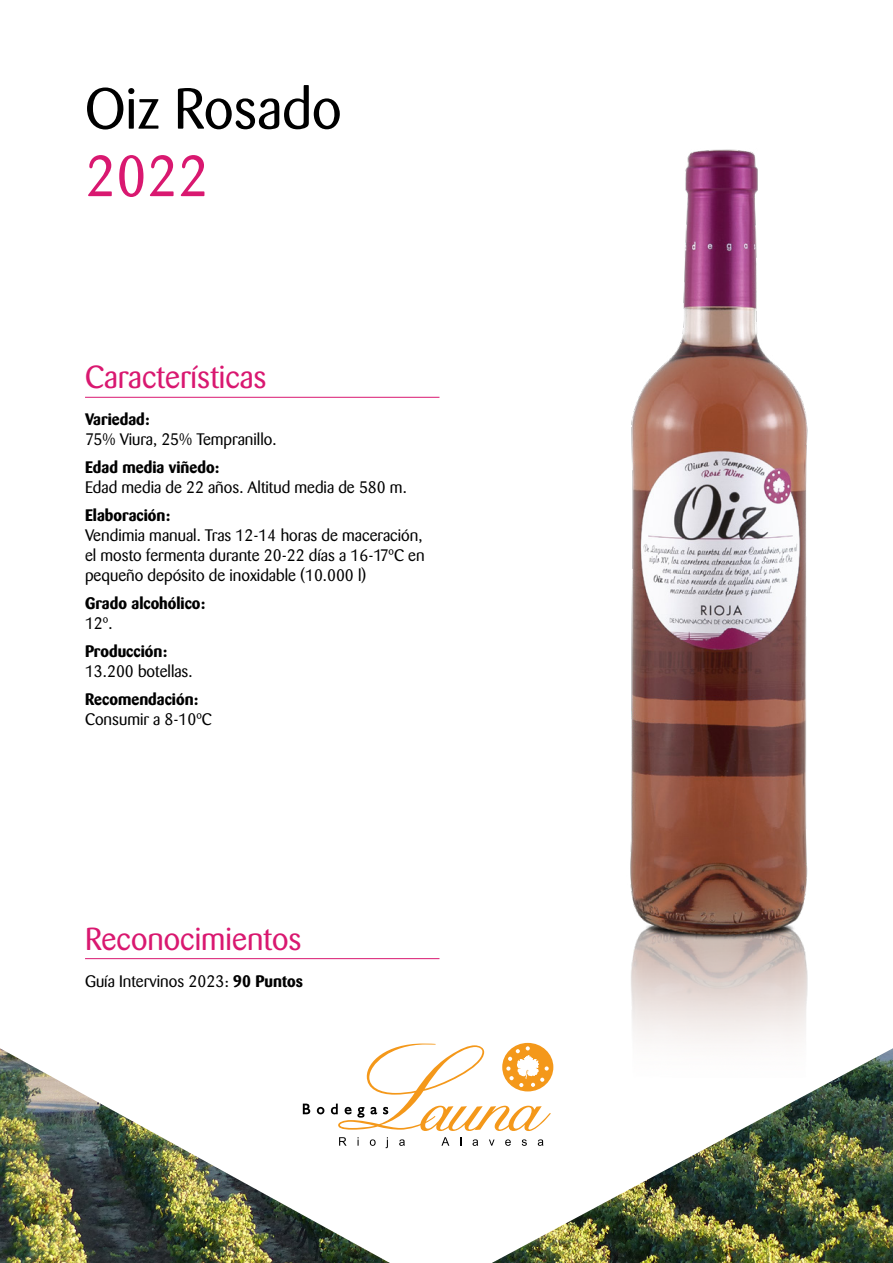
<style>
.page{position:relative;width:893px;height:1263px;background:#fff}
.page>*{position:absolute;margin:0;border:0;box-sizing:border-box;transform-origin:0 0}
.t1{font:57px "Barmeno";color:#000}
.t2{font:57px "Barmeno";color:#d91870}
.t3{font:31.5px "Barmeno";color:#d91870}
.t4{font:16.5px/19.8px "Barmeno";color:#000}
.t5{font:700 16.5px "Barmeno";color:#000}
.s1{font-weight:700}
</style>
<div class="page">
<img style="left:630px;top:149px;width:178px;height:894px">
<img style="left:0;top:1048px;width:893px;height:215px">
<hr style="left:85px;top:958px;width:354px;height:1px;background:#d91870">
<hr style="left:85px;top:397px;width:354px;height:1px;background:#d91870">
<svg style="left:303px;top:1103px;width:7px;height:11px"></svg>
<svg style="left:317px;top:1107px;width:7px;height:7px"></svg>
<svg style="left:339px;top:1137px;width:8px;height:9px"></svg>
<svg style="left:370px;top:1139px;width:6px;height:7px"></svg>
<svg style="left:386px;top:1137px;width:2px;height:11px"></svg>
<svg style="left:399px;top:1139px;width:6px;height:7px"></svg>
<svg style="left:441px;top:1137px;width:8px;height:9px"></svg>
<svg style="left:473px;top:1139px;width:5px;height:7px"></svg>
<svg style="left:489px;top:1139px;width:5px;height:7px"></svg>
<svg style="left:505px;top:1139px;width:6px;height:7px"></svg>
<svg style="left:522px;top:1139px;width:5px;height:7px"></svg>
<svg style="left:538px;top:1139px;width:5px;height:7px"></svg>
<svg style="left:331px;top:1043px;width:220px;height:88px"></svg>
<h1 class="t1" style="left:85px;top:76px;width:258px">Oiz Rosado</h1>
<h1 class="t2" style="left:85px;top:143px;width:125px">2022</h1>
<h2 class="t3" style="left:85px;top:359px;width:183px">Características</h2>
<p class="t5" style="left:85px;top:409px;width:66px">Variedad:</p>
<p class="t4" style="left:85px;top:430px;width:193px">75% Viura, 25% Tempranillo.</p>
<p class="t5" style="left:85px;top:458px;width:136px">Edad media viñedo:</p>
<p class="t4" style="left:85px;top:478px;width:323px">Edad media de 22 años. Altitud media de 580 m.</p>
<p class="t5" style="left:85px;top:506px;width:87px">Elaboración:</p>
<p class="t4" style="left:85px;top:526px;width:341px">Vendimia manual. Tras 12-14 horas de maceración, el mosto fermenta durante 20-22 días a 16-17ºC en pequeño depósito de inoxidable (10.000 l)</p>
<p class="t5" style="left:85px;top:593px;width:122px">Grado alcohólico:</p>
<p class="t4" style="left:85px;top:613px;width:29px">12º.</p>
<p class="t5" style="left:85px;top:641px;width:84px">Producción:</p>
<p class="t4" style="left:85px;top:661px;width:109px">13.200 botellas.</p>
<p class="t5" style="left:85px;top:690px;width:115px">Recomendación:</p>
<p class="t4" style="left:85px;top:710px;width:128px">Consumir a 8-10ºC</p>
<h2 class="t3" style="left:85px;top:921px;width:218px">Reconocimientos</h2>
<p class="t4" style="left:85px;top:971px;width:219px">Guía Intervinos 2023: <span class="s1">90 Puntos</span></p>
</div>
